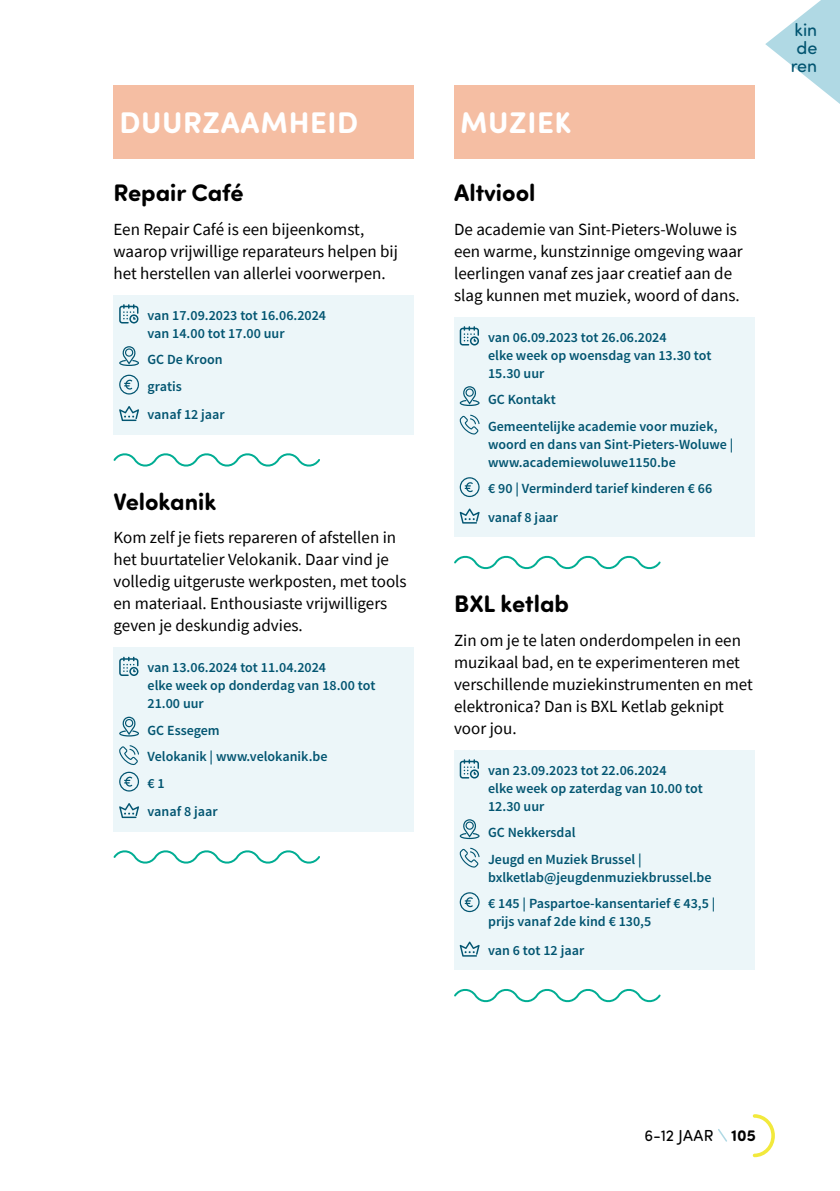
<style>
.page{position:relative;width:840px;height:1191px;background:#fff}
.page>*{position:absolute;margin:0;border:0;box-sizing:border-box;transform-origin:0 0}
.Rubriek{font:700 30px "Sofia Pro Soft";letter-spacing:.02em;color:#fff}
.Titel{font:700 24px "Sofia Pro Soft";color:#000}
.t1{font:18px/18px "Sofia Pro Soft";color:#025571;text-align:center}
.Brochuretekst{font:17px/22px "Source Sans Pro";color:#000}
.t2{font:16px "Sofia Pro Soft";letter-spacing:.02em;color:#000}
.Body_kader{font:600 14px/18px "Source Sans Pro";color:#025571}
.s1{font-weight:700}
</style>
<div class="page">
<svg style="left:718px;top:1129px;width:9px;height:13px"></svg>
<svg style="left:752px;top:1114px;width:23px;height:44px"></svg>
<svg style="left:765px;top:0;width:74px;height:103px"></svg>
<div style="left:113px;top:295px;width:301px;height:57px;background:#ecf6f9"></div>
<div style="left:113px;top:339px;width:301px;height:40px;background:#ecf6f9"></div>
<div style="left:113px;top:366px;width:301px;height:39px;background:#ecf6f9"></div>
<div style="left:113px;top:392px;width:301px;height:42px;background:#ecf6f9"></div>
<div style="left:113px;top:647px;width:301px;height:76px;background:#ecf6f9"></div>
<div style="left:113px;top:710px;width:301px;height:39px;background:#ecf6f9"></div>
<div style="left:113px;top:736px;width:301px;height:40px;background:#ecf6f9"></div>
<div style="left:113px;top:763px;width:301px;height:39px;background:#ecf6f9"></div>
<div style="left:113px;top:789px;width:301px;height:42px;background:#ecf6f9"></div>
<div style="left:113px;top:85px;width:301px;height:73px;background:#f5bea3"></div>
<svg style="left:119px;top:304px;width:19px;height:19px"></svg>
<svg style="left:119px;top:346px;width:20px;height:20px"></svg>
<svg style="left:119px;top:375px;width:20px;height:19px"></svg>
<svg style="left:119px;top:406px;width:20px;height:15px"></svg>
<svg style="left:113px;top:453px;width:207px;height:14px"></svg>
<svg style="left:119px;top:656px;width:19px;height:20px"></svg>
<svg style="left:119px;top:716px;width:20px;height:20px"></svg>
<svg style="left:119px;top:745px;width:20px;height:20px"></svg>
<svg style="left:119px;top:771px;width:20px;height:20px"></svg>
<svg style="left:119px;top:803px;width:20px;height:15px"></svg>
<svg style="left:113px;top:850px;width:207px;height:14px"></svg>
<div style="left:454px;top:317px;width:300px;height:75px;background:#ecf6f9"></div>
<div style="left:454px;top:379px;width:300px;height:40px;background:#ecf6f9"></div>
<div style="left:454px;top:406px;width:300px;height:75px;background:#ecf6f9"></div>
<div style="left:454px;top:468px;width:300px;height:40px;background:#ecf6f9"></div>
<div style="left:454px;top:494px;width:300px;height:43px;background:#ecf6f9"></div>
<div style="left:454px;top:750px;width:300px;height:75px;background:#ecf6f9"></div>
<div style="left:454px;top:812px;width:300px;height:40px;background:#ecf6f9"></div>
<div style="left:454px;top:839px;width:300px;height:57px;background:#ecf6f9"></div>
<div style="left:454px;top:883px;width:300px;height:58px;background:#ecf6f9"></div>
<div style="left:454px;top:927px;width:300px;height:43px;background:#ecf6f9"></div>
<div style="left:454px;top:85px;width:300px;height:73px;background:#f5bea3"></div>
<svg style="left:459px;top:326px;width:19px;height:19px"></svg>
<svg style="left:459px;top:386px;width:20px;height:20px"></svg>
<svg style="left:459px;top:415px;width:20px;height:19px"></svg>
<svg style="left:459px;top:477px;width:20px;height:20px"></svg>
<svg style="left:459px;top:508px;width:20px;height:15px"></svg>
<svg style="left:454px;top:555px;width:207px;height:15px"></svg>
<svg style="left:459px;top:759px;width:19px;height:19px"></svg>
<svg style="left:459px;top:819px;width:20px;height:20px"></svg>
<svg style="left:459px;top:847px;width:20px;height:20px"></svg>
<svg style="left:459px;top:892px;width:20px;height:20px"></svg>
<svg style="left:459px;top:941px;width:20px;height:15px"></svg>
<svg style="left:454px;top:989px;width:207px;height:14px"></svg>
<h1 class="Rubriek" style="left:119px;top:100px;width:240px">DUURZAAMHEID</h1>
<h2 class="Titel" style="left:113px;top:175px;width:131px">Repair Café</h2>
<p class="Brochuretekst" style="left:113px;top:218px;width:286px">Een Repair Café is een bijeenkomst, waarop vrijwillige reparateurs helpen bij het herstellen van allerlei voorwerpen.</p>
<p class="Body_kader" style="left:147px;top:306px;width:180px">van 17.09.2023 tot 16.06.2024 van 14.00 tot 17.00 uur</p>
<p class="Body_kader" style="left:147px;top:351px;width:76px">GC De Kroon</p>
<p class="Body_kader" style="left:147px;top:377px;width:36px">gratis</p>
<p class="Body_kader" style="left:147px;top:406px;width:79px">vanaf 12 jaar</p>
<h2 class="Titel" style="left:113px;top:484px;width:104px">Velokanik</h2>
<p class="Brochuretekst" style="left:113px;top:526px;width:294px">Kom zelf je fiets repareren of afstellen in het buurtatelier Velokanik. Daar vind je volledig uitgeruste werkposten, met tools en materiaal. Enthousiaste vrijwilligers geven je deskundig advies.</p>
<p class="Body_kader" style="left:147px;top:659px;width:229px">van 13.06.2024 tot 11.04.2024<br>elke week op donderdag van 18.00 tot<br>21.00 uur</p>
<p class="Body_kader" style="left:147px;top:721px;width:74px">GC Essegem</p>
<p class="Body_kader" style="left:147px;top:748px;width:181px">Velokanik | www.velokanik.be</p>
<p class="Body_kader" style="left:147px;top:774px;width:19px">€ 1</p>
<p class="Body_kader" style="left:147px;top:803px;width:72px">vanaf 8 jaar</p>
<h1 class="Rubriek" style="left:460px;top:100px;width:113px">MUZIEK</h1>
<h2 class="Titel" style="left:454px;top:175px;width:83px">Altviool</h2>
<p class="Brochuretekst" style="left:454px;top:218px;width:290px">De academie van Sint-Pieters-Woluwe is een warme, kunstzinnige omgeving waar leerlingen vanaf zes jaar creatief aan de slag kunnen met muziek, woord of dans.</p>
<p class="Body_kader" style="left:488px;top:328px;width:225px">van 06.09.2023 tot 26.06.2024<br>elke week op woensdag van 13.30 tot<br>15.30 uur</p>
<p class="Body_kader" style="left:488px;top:391px;width:69px">GC Kontakt</p>
<p class="Body_kader" style="left:488px;top:417px;width:247px">Gemeentelijke academie voor muziek, woord en dans van Sint-Pieters-Woluwe | www.academiewoluwe1150.be</p>
<p class="Body_kader" style="left:488px;top:480px;width:225px">€ 90 | Verminderd tarief kinderen € 66</p>
<p class="Body_kader" style="left:488px;top:508px;width:72px">vanaf 8 jaar</p>
<h2 class="Titel" style="left:454px;top:586px;width:116px">BXL ketlab</h2>
<p class="Brochuretekst" style="left:454px;top:629px;width:300px">Zin om je te laten onderdompelen in een muzikaal bad, en te experimenteren met verschillende muziekinstrumenten en met elektronica? Dan is BXL Ketlab geknipt voor jou.</p>
<p class="Body_kader" style="left:488px;top:761px;width:216px">van 23.09.2023 tot 22.06.2024<br>elke week op zaterdag van 10.00 tot<br>12.30 uur</p>
<p class="Body_kader" style="left:488px;top:824px;width:89px">GC Nekkersdal</p>
<p class="Body_kader" style="left:488px;top:850px;width:225px">Jeugd en Muziek Brussel | bxlketlab@jeugdenmuziekbrussel.be</p>
<p class="Body_kader" style="left:488px;top:895px;width:229px">€ 145 | Paspartoe-kansentarief € 43,5 | prijs vanaf 2de kind € 130,5</p>
<p class="Body_kader" style="left:488px;top:941px;width:98px">van 6 tot 12 jaar</p>
<p class="t1" style="left:790px;top:20px;width:28px">kin de ren</p>
<p class="t2" style="left:644px;top:1124px;width:113px">6-12 JAAR <span class="s1">105</span></p>
</div>
